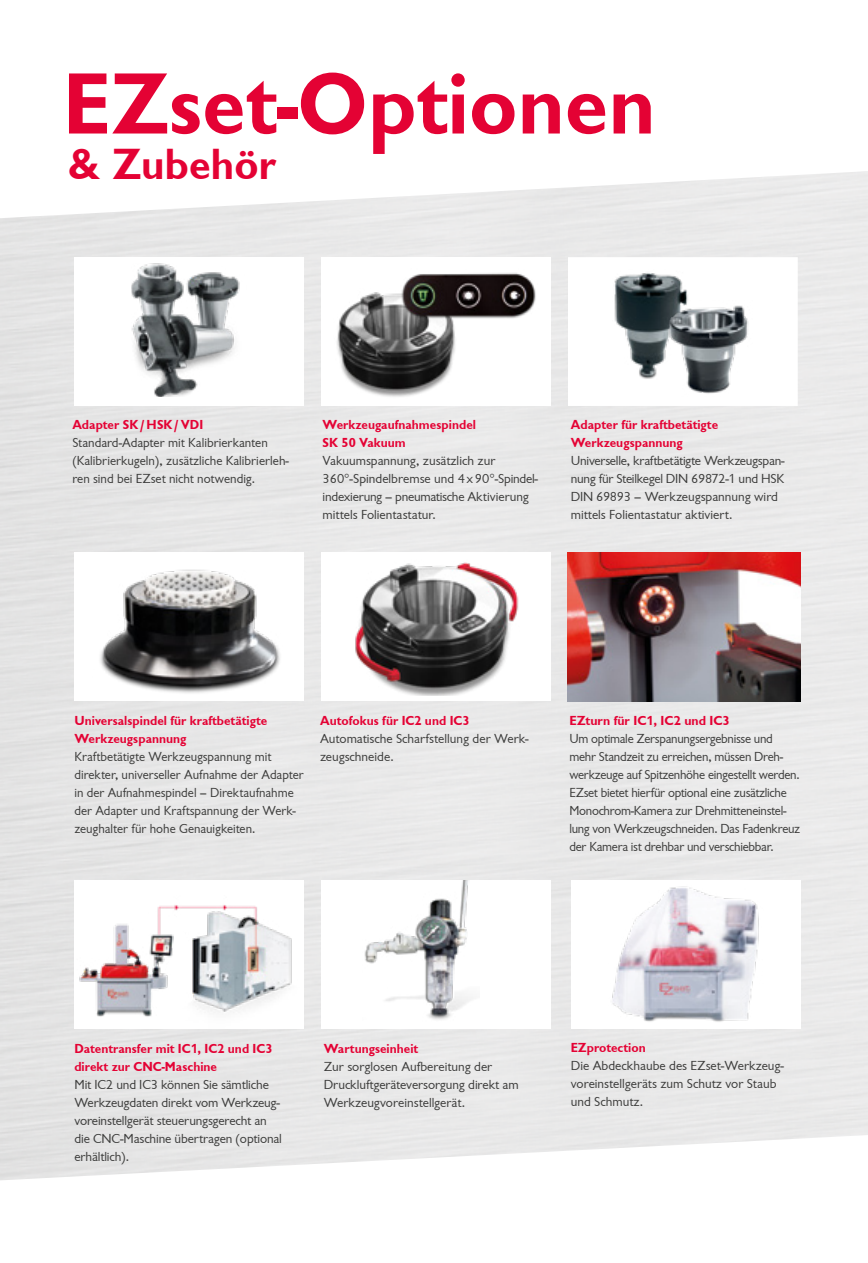
<style>
.page{position:relative;width:868px;height:1263px;background:#fff}
.page>*{position:absolute;margin:0;border:0;box-sizing:border-box;transform-origin:0 0}
.t1{font:700 90px "Chantilly";color:#e40234}
.t2{font:700 45px "Chantilly";color:#e40234}
.t3{font:13.5px/18px "Chantilly";letter-spacing:-.01em;color:#3c3c3b}
.t4{font:700 13.5px/18px "Chantilly";color:#e40234}
</style>
<div class="page">
<img style="left:0;top:171px;width:867px;height:409px">
<img style="left:0;top:580px;width:867px;height:600px">
<div style="left:570px;top:880px;width:230px;height:149px;background:#fff"></div>
<div style="left:321px;top:880px;width:229px;height:149px;background:#fff"></div>
<div style="left:74px;top:880px;width:230px;height:149px;background:#fff"></div>
<div style="left:74px;top:257px;width:230px;height:149px;background:#fff"></div>
<div style="left:321px;top:257px;width:229px;height:149px;background:#fff"></div>
<div style="left:568px;top:257px;width:229px;height:149px;background:#fff"></div>
<div style="left:74px;top:552px;width:230px;height:149px;background:#fff"></div>
<div style="left:321px;top:552px;width:229px;height:149px;background:#fff"></div>
<img style="left:77px;top:905px;width:222px;height:127px">
<img style="left:364px;top:880px;width:109px;height:140px">
<img style="left:131px;top:264px;width:109px;height:133px">
<img style="left:337px;top:292px;width:118px;height:105px">
<img style="left:385px;top:273px;width:151px;height:50px">
<img style="left:92px;top:547px;width:197px;height:146px">
<img style="left:344px;top:536px;width:175px;height:159px">
<img style="left:567px;top:552px;width:233px;height:149px">
<img style="left:614px;top:273px;width:74px;height:106px">
<img style="left:664px;top:301px;width:85px;height:93px">
<img style="left:608px;top:876px;width:156px;height:157px">
<h1 class="t1" style="left:63px;top:53px;width:594px">EZset-Optionen</h1>
<h2 class="t2" style="left:67px;top:138px;width:211px">&amp; Zubehör</h2>
<p class="t4" style="left:72px;top:416px;width:132px">Adapter SK/HSK/VDI</p>
<p class="t3" style="left:72px;top:434px;width:218px">Standard-Adapter mit Kalibrierkanten (Kalibrierkugeln), zusätzliche Kalibrierleh&shy;ren sind bei EZset nicht notwendig.</p>
<p class="t4" style="left:322px;top:416px;width:155px">Werkzeugaufnahmespindel<br>SK 50 Vakuum</p>
<p class="t3" style="left:322px;top:452px;width:217px">Vakuumspannung, zusätzlich zur 360°-Spindelbremse und 4x90°-Spindel&shy;indexierung – pneumatische Aktivierung mittels Folientastatur.</p>
<p class="t4" style="left:570px;top:416px;width:149px">Adapter für kraftbetätigte<br>Werkzeugspannung</p>
<p class="t3" style="left:570px;top:452px;width:215px">Universelle, kraftbetätigte Werkzeugspan&shy;nung für Steilkegel DIN 69872-1 und HSK DIN 69893 – Werkzeugspannung wird mittels Folientastatur aktiviert.</p>
<p class="t4" style="left:74px;top:711px;width:194px">Universalspindel für kraftbetätigte<br>Werkzeugspannung</p>
<p class="t3" style="left:74px;top:747px;width:231px">Kraftbetätigte Werkzeugspannung mit direkter, universeller Aufnahme der Adapter in der Aufnahmespindel – Direktaufnahme der Adapter und Kraftspannung der Werk&shy;zeughalter für hohe Genauigkeiten.</p>
<p class="t4" style="left:320px;top:711px;width:151px">Autofokus für IC2 und IC3</p>
<p class="t3" style="left:320px;top:729px;width:210px">Automatische Scharfstellung der Werk&shy;zeugschneide.</p>
<p class="t4" style="left:569px;top:711px;width:162px">EZturn für IC1, IC2 und IC3</p>
<p class="t3" style="left:569px;top:729px;width:232px">Um optimale Zerspanungsergebnisse und mehr Standzeit zu erreichen, müssen Dreh&shy;werkzeuge auf Spitzenhöhe eingestellt werden.<br>EZset bietet hierfür optional eine zusätzliche Monochrom-Kamera zur Drehmitteneinstel&shy;lung von Werkzeugschneiden. Das Fadenkreuz der Kamera ist drehbar und verschiebbar.</p>
<p class="t4" style="left:74px;top:1039px;width:199px">Datentransfer mit IC1, IC2 und IC3 direkt zur CNC-Maschine</p>
<p class="t3" style="left:74px;top:1075px;width:209px">Mit IC2 und IC3 können Sie sämtliche Werkzeugdaten direkt vom Werkzeug&shy;voreinstellgerät steuerungsgerecht an die CNC-Maschine übertragen (optional erhältlich).</p>
<p class="t4" style="left:324px;top:1039px;width:96px">Wartungseinheit</p>
<p class="t3" style="left:324px;top:1057px;width:196px">Zur sorglosen Aufbereitung der<br>Druckluftgeräteversorgung direkt am<br>Werkzeugvoreinstellgerät.</p>
<p class="t4" style="left:570px;top:1039px;width:76px">EZprotection</p>
<p class="t3" style="left:570px;top:1057px;width:215px">Die Abdeckhaube des EZset-Werkzeug&shy;voreinstellgeräts zum Schutz vor Staub und Schmutz.</p>
</div>
